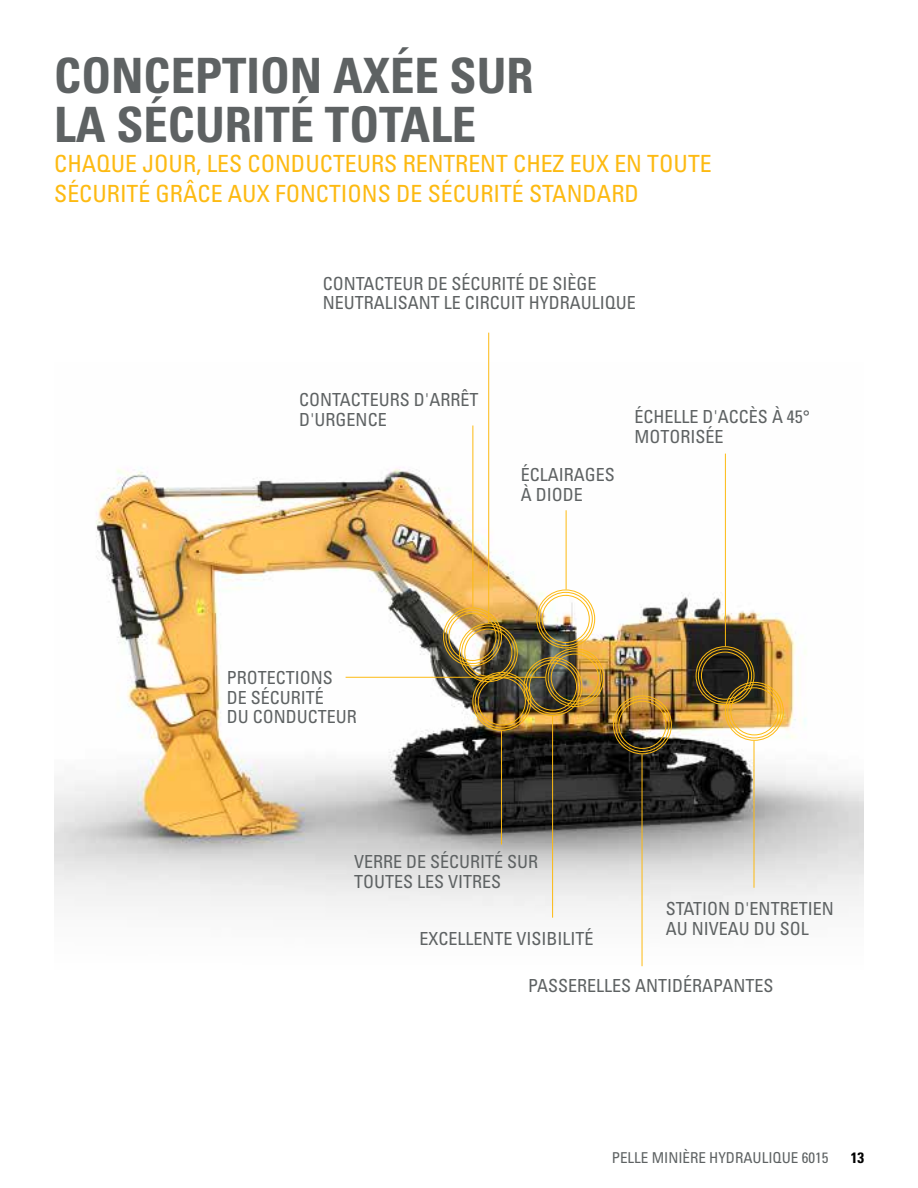
<style>
.page{position:relative;width:918px;height:1188px;background:#fff}
.page>*{position:absolute;margin:0;border:0;box-sizing:border-box;transform-origin:0 0}
.Headline_large_gray{font:48.75px/49.5px "Univers LTCYR 67 Bold Cond";color:#5e6263}
.Subhead_small_yellow{font:condensed 23.7px/30px "Univers LTCYR 57";color:#fdba12}
.Subhead_small_yellow-2{font:condensed 18px/19.5px "Univers LTCYR 57";color:#5e6263}
.t1{font:condensed 15px "Univers LTCYR 57";color:#5e6263}
.t2{font:15px "Univers LTCYR 67 Bold Cond";color:#000}
</style>
<div class="page">
<img style="left:54px;top:363px;width:809px;height:604px">
<div style="left:696px;top:646px;width:58px;height:59px;border:1px solid #fdba12;border-radius:50%"></div>
<div style="left:698px;top:649px;width:54px;height:54px;border:1px solid #fdba12;border-radius:50%"></div>
<div style="left:701px;top:652px;width:48px;height:48px;border:1px solid #fdba12;border-radius:50%"></div>
<hr style="left:725px;top:454px;width:1px;height:192px;background:#fdba12">
<div style="left:536px;top:590px;width:59px;height:58px;border:1px solid #fdba12;border-radius:50%"></div>
<div style="left:539px;top:592px;width:54px;height:54px;border:1px solid #fdba12;border-radius:50%"></div>
<div style="left:542px;top:595px;width:48px;height:48px;border:1px solid #fdba12;border-radius:50%"></div>
<hr style="left:566px;top:510px;width:1px;height:80px;background:#fdba12">
<div style="left:459px;top:623px;width:59px;height:59px;border:1px solid #fdba12;border-radius:50%"></div>
<div style="left:461px;top:626px;width:54px;height:54px;border:1px solid #fdba12;border-radius:50%"></div>
<div style="left:464px;top:629px;width:48px;height:48px;border:1px solid #fdba12;border-radius:50%"></div>
<hr style="left:488px;top:333px;width:1px;height:290px;background:#fdba12">
<div style="left:443px;top:608px;width:59px;height:58px;border:1px solid #fdba12;border-radius:50%"></div>
<div style="left:446px;top:610px;width:53px;height:54px;border:1px solid #fdba12;border-radius:50%"></div>
<div style="left:449px;top:613px;width:47px;height:48px;border:1px solid #fdba12;border-radius:50%"></div>
<hr style="left:472px;top:426px;width:1px;height:182px;background:#fdba12">
<div style="left:613px;top:696px;width:59px;height:58px;border:1px solid #fdba12;border-radius:50%"></div>
<div style="left:615px;top:698px;width:54px;height:54px;border:1px solid #fdba12;border-radius:50%"></div>
<div style="left:618px;top:701px;width:48px;height:48px;border:1px solid #fdba12;border-radius:50%"></div>
<hr style="left:642px;top:754px;width:1px;height:212px;background:#fdba12">
<div style="left:725px;top:682px;width:59px;height:59px;border:1px solid #fdba12;border-radius:50%"></div>
<div style="left:727px;top:684px;width:54px;height:54px;border:1px solid #fdba12;border-radius:50%"></div>
<div style="left:730px;top:687px;width:48px;height:48px;border:1px solid #fdba12;border-radius:50%"></div>
<hr style="left:754px;top:741px;width:1px;height:147px;background:#fdba12">
<div style="left:524px;top:657px;width:58px;height:59px;border:1px solid #fdba12;border-radius:50%"></div>
<div style="left:526px;top:660px;width:54px;height:54px;border:1px solid #fdba12;border-radius:50%"></div>
<div style="left:529px;top:663px;width:48px;height:48px;border:1px solid #fdba12;border-radius:50%"></div>
<hr style="left:552px;top:716px;width:1px;height:202px;background:#fdba12">
<div style="left:472px;top:672px;width:59px;height:59px;border:1px solid #fdba12;border-radius:50%"></div>
<div style="left:475px;top:674px;width:54px;height:54px;border:1px solid #fdba12;border-radius:50%"></div>
<div style="left:478px;top:677px;width:48px;height:48px;border:1px solid #fdba12;border-radius:50%"></div>
<hr style="left:501px;top:731px;width:1px;height:114px;background:#fdba12">
<div style="left:545px;top:648px;width:59px;height:59px;border:1px solid #fdba12;border-radius:50%"></div>
<div style="left:548px;top:651px;width:54px;height:54px;border:1px solid #fdba12;border-radius:50%"></div>
<div style="left:551px;top:654px;width:48px;height:48px;border:1px solid #fdba12;border-radius:50%"></div>
<hr style="left:346px;top:677px;width:199px;height:1px;background:#fdba12">
<p class="Headline_large_gray" style="left:54px;top:50px;width:481px">CONCEPTION AXÉE SUR<br>LA SÉCURITÉ TOTALE</p>
<p class="Subhead_small_yellow" style="left:54px;top:148px;width:659px">CHAQUE JOUR, LES CONDUCTEURS RENTRENT CHEZ EUX EN TOUTE<br>SÉCURITÉ GRÂCE AUX FONCTIONS DE SÉCURITÉ STANDARD</p>
<p class="Subhead_small_yellow-2" style="left:323px;top:273px;width:315px">CONTACTEUR DE SÉCURITÉ DE SIÈGE<br>NEUTRALISANT LE CIRCUIT HYDRAULIQUE</p>
<p class="Subhead_small_yellow-2" style="left:299px;top:389px;width:181px">CONTACTEURS D'ARRÊT<br>D'URGENCE</p>
<p class="Subhead_small_yellow-2" style="left:521px;top:465px;width:96px">ÉCLAIRAGES<br>À DIODE</p>
<p class="Subhead_small_yellow-2" style="left:634px;top:407px;width:177px">ÉCHELLE D'ACCÈS À 45°<br>MOTORISÉE</p>
<p class="Subhead_small_yellow-2" style="left:227px;top:668px;width:108px">PROTECTIONS</p>
<p class="Subhead_small_yellow-2" style="left:227px;top:687px;width:132px">DE SÉCURITÉ<br>DU CONDUCTEUR</p>
<p class="Subhead_small_yellow-2" style="left:354px;top:852px;width:186px">VERRE DE SÉCURITÉ SUR<br>TOUTES LES VITRES</p>
<p class="Subhead_small_yellow-2" style="left:666px;top:898px;width:169px">STATION D'ENTRETIEN<br>AU NIVEAU DU SOL</p>
<p class="Subhead_small_yellow-2" style="left:528px;top:975px;width:247px">PASSERELLES ANTIDÉRAPANTES</p>
<p class="Subhead_small_yellow-2" style="left:419px;top:928px;width:176px">EXCELLENTE VISIBILITÉ</p>
<p class="t1" style="left:612px;top:1148px;width:218px">PELLE MINIÈRE HYDRAULIQUE 6015</p>
<p class="t2" style="left:851px;top:1148px;width:15px">13</p>
</div>
